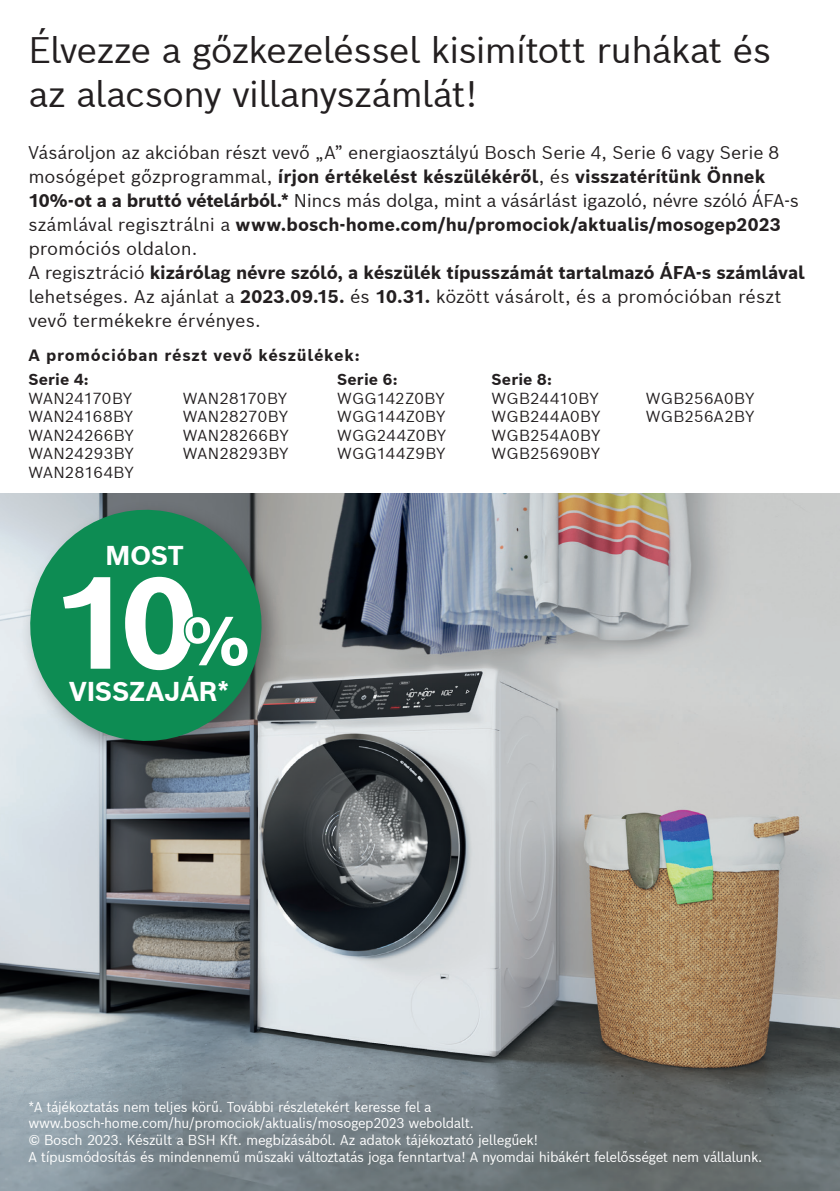
<style>
.page{position:relative;width:840px;height:1191px;background:#fff}
.page>*{position:absolute;margin:0;border:0;box-sizing:border-box;transform-origin:0 0}
.t1{font:700 126.6px "Bosch Sans";color:#fff}
.t2{font:36px/44px "Bosch Sans";letter-spacing:-.03em;color:#231f20}
.t3{font:700 26.6px "Bosch Sans";letter-spacing:-.025em;color:#fff}
.t4{font:18px/24px "Bosch Sans";letter-spacing:-.005em;color:#231f20}
.t5{font:700 16px "Bosch Sans";letter-spacing:.045em;color:#231f20}
.t6{font:15.6px/18.6px "Bosch Sans";letter-spacing:.015em;color:#231f20;text-align:justify}
.t7{font:700 15.6px "Bosch Sans";letter-spacing:.01em;color:#231f20}
.t8{font:14px/16.8px "Bosch Sans";letter-spacing:-.03em;color:#fff;scale:.94 1}
.s1{font-weight:700}
</style>
<div class="page">
<img style="left:0;top:493px;width:839px;height:698px">
<div style="left:20px;top:499px;width:268px;height:269px;background:#231f20;opacity:.45"></div>
<svg style="left:21px;top:500px;width:250px;height:250px;background:#3c906c"></svg>
<svg style="left:183px;top:614px;width:64px;height:52px"></svg>
<h2 class="t2" style="left:28px;top:26px;width:744px">Élvezze a gőzkezeléssel kisimított ruhákat és az alacsony villanyszámlát!</h2>
<p class="t4" style="left:28px;top:140px;width:777px">Vásároljon az akcióban részt vevő „A” energiaosztályú Bosch Serie 4, Serie 6 vagy Serie 8 mosógépet gőzprogrammal, <span class="s1">írjon értékelést készülékéről</span>, és <span class="s1">visszatérítünk Önnek 10%-ot a a bruttó vételárból.*</span> Nincs más dolga, mint a vásárlást igazoló, névre szóló ÁFA-s számlával regisztrálni a <span class="s1">www.bosch-home.com/hu/promociok/aktualis/mosogep2023 </span>promóciós oldalon.<br>A regisztráció <span class="s1">kizárólag névre szóló, a készülék típusszámát tartalmazó ÁFA-s számlával </span>lehetséges. Az ajánlat a <span class="s1">2023.09.15.</span> és <span class="s1">10.31.</span> között vásárolt, és a promócióban részt vevő termékekre érvényes.</p>
<p class="t5" style="left:28px;top:344px;width:332px">A promócióban részt vevő készülékek:</p>
<p class="t7" style="left:28px;top:369px;width:62px">Serie 4:</p>
<p class="t6" style="left:28px;top:388px;width:107px">WAN24170BY WAN24168BY WAN24266BY WAN24293BY WAN28164BY</p>
<p class="t6" style="left:183px;top:388px;width:107px">WAN28170BY WAN28270BY WAN28266BY WAN28293BY</p>
<p class="t7" style="left:491px;top:369px;width:62px">Serie 8:</p>
<p class="t6" style="left:491px;top:388px;width:110px">WGB24410BY WGB244A0BY WGB254A0BY WGB25690BY</p>
<p class="t6" style="left:645px;top:388px;width:110px">WGB256A0BY<br>WGB256A2BY</p>
<p class="t7" style="left:337px;top:369px;width:62px">Serie 6:</p>
<p class="t6" style="left:337px;top:388px;width:110px">WGG142Z0BY WGG144Z0BY WGG244Z0BY WGG144Z9BY</p>
<h3 class="t3" style="left:105px;top:537px;width:80px">m ost</h3>
<h1 class="t1" style="left:54px;top:538px;width:145px">10</h1>
<h3 class="t3" style="left:69px;top:673px;width:162px">visszajár*</h3>
<p class="t8" style="left:28px;top:1097px;width:782px">*A tájékoztatás nem teljes körű. További részletekért keresse fel a www.bosch-home.com/hu/promociok/aktualis/mosogep2023 weboldalt.<br>© Bosch 2023. Készült a BSH Kft. megbízásából. Az adatok tájékoztató jellegűek!<br>A típusmódosítás és mindennemű műszaki változtatás joga fenntartva! A nyomdai hibákért felelősséget nem vállalunk.</p>
</div>
